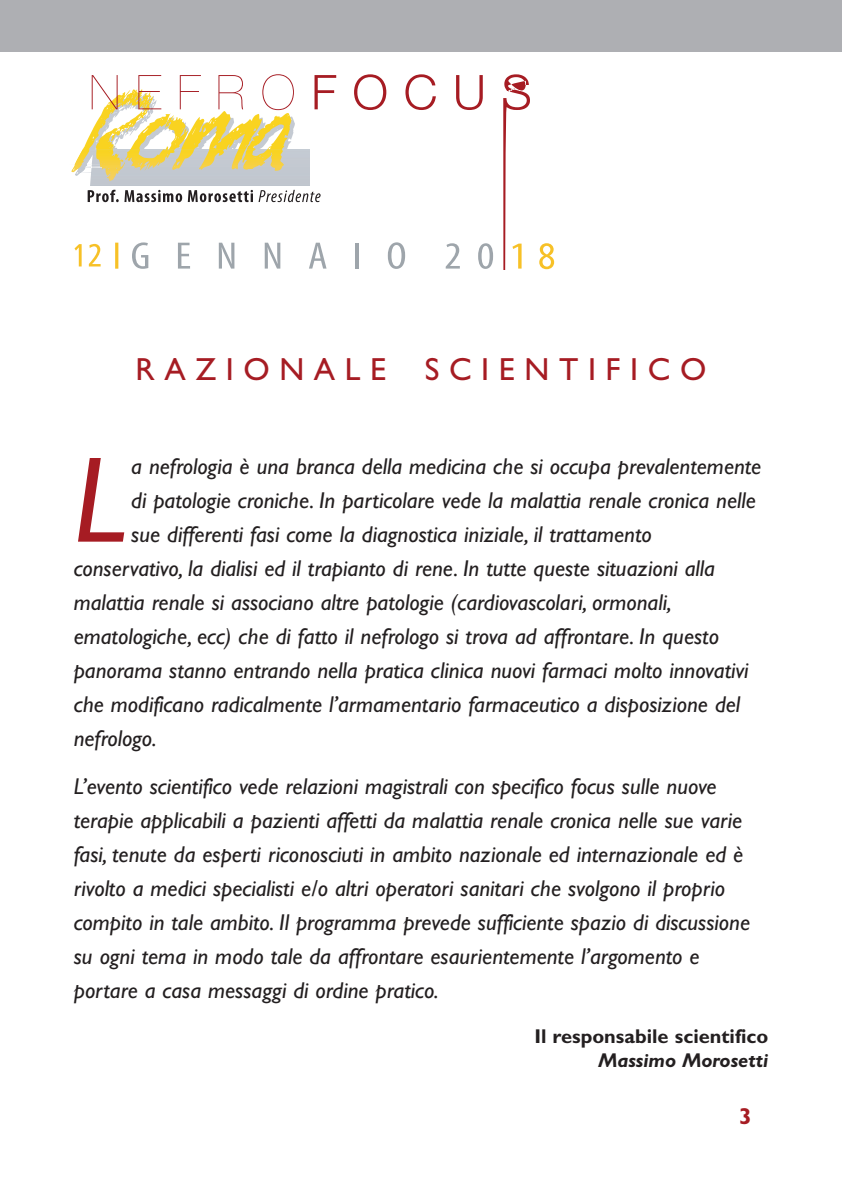
<style>
.page{position:relative;width:842px;height:1191px;background:#fff}
.page>*{position:absolute;margin:0;border:0;box-sizing:border-box;transform-origin:0 0}
.t1{font:italic 122.6px "Gill Sans";color:#a61c23}
.t2{font:32px "Gill Sans";letter-spacing:.3em;color:#a61c23}
.t3{font:italic 23px/34px "Gill Sans";color:#231f20}
.t4{font:700 23px "Gill Sans";color:#a61c23}
.t5{font:700 20px "Gill Sans";color:#231f20}
.t6{font:italic 700 20px "Gill Sans";color:#231f20}
</style>
<div class="page">
<div style="left:0;top:0;width:842px;height:51px;background:#aeafb3"></div>
<svg style="left:354px;top:74px;width:32px;height:36px"></svg>
<svg style="left:405px;top:74px;width:31px;height:36px"></svg>
<svg style="left:456px;top:75px;width:27px;height:35px"></svg>
<svg style="left:71px;top:74px;width:265px;height:128px"></svg>
<svg style="left:132px;top:242px;width:16px;height:27px"></svg>
<svg style="left:178px;top:243px;width:12px;height:25px"></svg>
<svg style="left:219px;top:243px;width:15px;height:25px"></svg>
<svg style="left:265px;top:243px;width:15px;height:25px"></svg>
<svg style="left:309px;top:243px;width:17px;height:25px"></svg>
<hr style="left:355px;top:243px;width:4px;height:25px;background:#9ea5ab">
<svg style="left:388px;top:242px;width:17px;height:27px"></svg>
<svg style="left:446px;top:243px;width:14px;height:25px"></svg>
<svg style="left:478px;top:243px;width:15px;height:26px"></svg>
<svg style="left:503px;top:74px;width:27px;height:195px"></svg>
<hr style="left:116px;top:243px;width:2px;height:26px;background:#f7c127">
<svg style="left:75px;top:244px;width:7px;height:22px"></svg>
<svg style="left:89px;top:244px;width:12px;height:22px"></svg>
<svg style="left:539px;top:243px;width:15px;height:26px"></svg>
<h2 class="t2" style="left:136px;top:357px;width:572px">RAZIONALE SCIENTIFICO</h2>
<h1 class="t1" style="left:74px;top:454px;width:53px">L</h1>
<p class="t3" style="left:131px;top:451px;width:632px">a nefrologia è una branca della medicina che si occupa prevalentemente</p>
<p class="t3" style="left:131px;top:485px;width:626px">di patologie croniche. In particolare vede la malattia renale cronica nelle</p>
<p class="t3" style="left:131px;top:519px;width:522px">sue differenti fasi come la diagnostica iniziale, il trattamento</p>
<p class="t3" style="left:74px;top:553px;width:643px">conservativo, la dialisi ed il trapianto di rene. In tutte queste situazioni alla</p>
<p class="t3" style="left:74px;top:587px;width:599px">malattia renale si associano altre patologie (cardiovascolari, ormonali,</p>
<p class="t3" style="left:74px;top:621px;width:647px">ematologiche, ecc) che di fatto il nefrologo si trova ad affrontare. In questo</p>
<p class="t3" style="left:74px;top:655px;width:676px">panorama stanno entrando nella pratica clinica nuovi farmaci molto innovativi</p>
<p class="t3" style="left:74px;top:689px;width:668px">che modificano radicalmente l’armamentario farmaceutico a disposizione del</p>
<p class="t3" style="left:74px;top:723px;width:84px">nefrologo.</p>
<p class="t3" style="left:74px;top:771px;width:678px">L’evento scientifico vede relazioni magistrali con specifico focus sulle nuove terapie applicabili a pazienti affetti da malattia renale cronica nelle sue varie fasi, tenute da esperti riconosciuti in ambito nazionale ed internazionale ed è rivolto a medici specialisti e/o altri operatori sanitari che svolgono il proprio compito in tale ambito. Il programma prevede sufficiente spazio di discussione su ogni tema in modo tale da affrontare esaurientemente l’argomento e portare a casa messaggi di ordine pratico.</p>
<p class="t5" style="left:534px;top:1028px;width:235px">Il responsabile scientifico</p>
<p class="t6" style="left:598px;top:1052px;width:171px">Massimo Morosetti</p>
<p class="t4" style="left:739px;top:1107px;width:14px">3</p>
</div>
